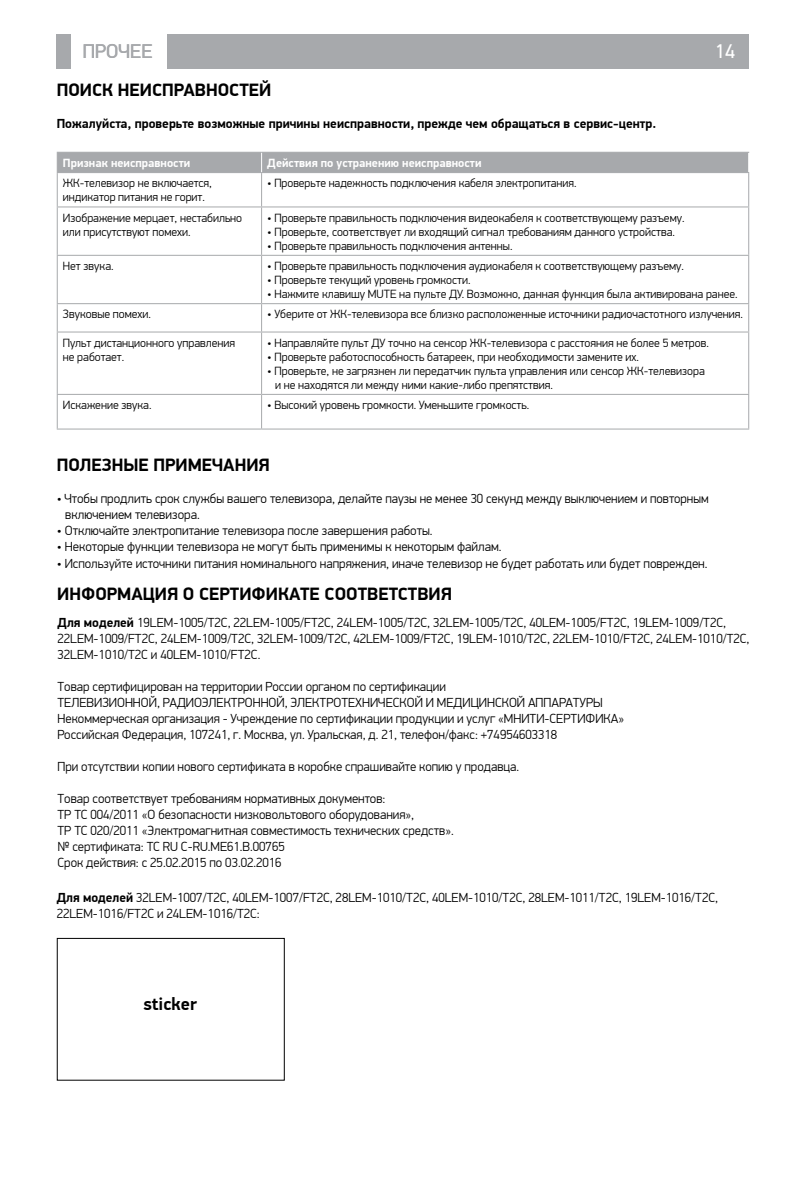
<style>
.page{position:relative;width:806px;height:1191px;background:#fff}
.page>*{position:absolute;margin:0;border:0;box-sizing:border-box;transform-origin:0 0}
.t1{font:20px "PF Din Display Pro";color:#a7a9ac}
.t2{font:20px "PF Din Display Pro";color:#fff}
.t3{font:700 18px "PF Din Display Pro";color:#000}
.t4{font:300 13.2px/16px "PF Din Display Pro";color:#000}
.t5{font:700 13.2px "PF Din Display Pro";color:#000}
.t6{font:300 12px/14px "PF Din Display Pro";color:#000}
.t7{font:700 12px "PF Din Display Pro";color:#fff}
.s1{font-weight:700}
</style>
<div class="page">
<div style="left:57px;top:34px;width:14px;height:34px;background:#a7a9ac"></div>
<div style="left:167px;top:34px;width:581px;height:34px;background:#a7a9ac"></div>
<div style="left:57px;top:152px;width:691px;height:20px;background:#a7a9ac"></div>
<hr style="left:261px;top:152px;width:487px;height:1px;background:#a7a9ac">
<hr style="left:57px;top:173px;width:1px;height:33px;background:#a7a9ac">
<hr style="left:57px;top:172px;width:204px;height:1px;background:#a7a9ac">
<hr style="left:261px;top:173px;width:1px;height:33px;background:#a7a9ac">
<hr style="left:747px;top:173px;width:1px;height:33px;background:#a7a9ac">
<hr style="left:261px;top:172px;width:487px;height:1px;background:#a7a9ac">
<hr style="left:57px;top:207px;width:1px;height:48px;background:#a7a9ac">
<hr style="left:57px;top:206px;width:204px;height:1px;background:#a7a9ac">
<hr style="left:261px;top:207px;width:1px;height:48px;background:#a7a9ac">
<hr style="left:747px;top:207px;width:1px;height:48px;background:#a7a9ac">
<hr style="left:261px;top:206px;width:487px;height:1px;background:#a7a9ac">
<hr style="left:57px;top:256px;width:1px;height:47px;background:#a7a9ac">
<hr style="left:57px;top:255px;width:204px;height:1px;background:#a7a9ac">
<hr style="left:261px;top:256px;width:1px;height:47px;background:#a7a9ac">
<hr style="left:747px;top:256px;width:1px;height:47px;background:#a7a9ac">
<hr style="left:261px;top:255px;width:487px;height:1px;background:#a7a9ac">
<svg style="left:57px;top:304px;width:1px;height:27px"></svg>
<hr style="left:57px;top:303px;width:204px;height:1px;background:#a7a9ac">
<svg style="left:261px;top:304px;width:1px;height:27px"></svg>
<hr style="left:261px;top:303px;width:487px;height:1px;background:#a7a9ac">
<hr style="left:57px;top:332px;width:1px;height:62px;background:#a7a9ac">
<hr style="left:57px;top:331px;width:204px;height:1px;background:#a7a9ac">
<hr style="left:261px;top:332px;width:1px;height:62px;background:#a7a9ac">
<hr style="left:747px;top:332px;width:1px;height:62px;background:#a7a9ac">
<hr style="left:261px;top:331px;width:487px;height:1px;background:#a7a9ac">
<hr style="left:57px;top:395px;width:1px;height:33px;background:#a7a9ac">
<hr style="left:57px;top:394px;width:204px;height:1px;background:#a7a9ac">
<hr style="left:57px;top:428px;width:204px;height:1px;background:#a7a9ac">
<hr style="left:261px;top:395px;width:1px;height:33px;background:#a7a9ac">
<hr style="left:747px;top:395px;width:1px;height:33px;background:#a7a9ac">
<hr style="left:261px;top:394px;width:487px;height:1px;background:#a7a9ac">
<hr style="left:261px;top:428px;width:487px;height:1px;background:#a7a9ac">
<div style="left:57px;top:938px;width:227px;height:142px;border:1px solid #000"></div>
<h1 class="t1" style="left:83px;top:39px;width:71px">ПРОЧЕЕ</h1>
<h1 class="t2" style="left:714px;top:39px;width:21px">14</h1>
<h2 class="t3" style="left:57px;top:79px;width:24px">Поиск</h2>
<h2 class="t3" style="left:118px;top:79px;width:12px">неиспра</h2>
<h2 class="t3" style="left:195px;top:79px;width:23px">вносте</h2>
<h2 class="t3" style="left:259px;top:79px;width:14px">й</h2>
<p class="t5" style="left:57px;top:115px;width:600px">Пожалуйста, проверьте возможные причины неисправности, прежде чем обращаться в сервис-центр.</p>
<p class="t7" style="left:63px;top:156px;width:129px">Признак неисправности</p>
<p class="t7" style="left:267px;top:156px;width:215px">Действия по устранению неисправности</p>
<p class="t6" style="left:63px;top:176px;width:150px">ЖК-телевизор не включается, индикатор питания не горит.</p>
<p class="t6" style="left:267px;top:176px;width:310px">• Проверьте надежность подключения кабеля электропитания.</p>
<p class="t6" style="left:63px;top:211px;width:181px">Изображение мерцает, нестабильно или присутствуют помехи.</p>
<p class="t6" style="left:267px;top:211px;width:418px">• Проверьте правильность подключения видеокабеля к соответствующему разъему.</p>
<p class="t6" style="left:267px;top:225px;width:409px">• Проверьте, соответствует ли входящий сигнал требованиям данного устройства.</p>
<p class="t6" style="left:267px;top:239px;width:246px">• Проверьте правильность подключения антенны.</p>
<p class="t6" style="left:63px;top:259px;width:52px">Нет звука.</p>
<p class="t6" style="left:267px;top:259px;width:418px">• Проверьте правильность подключения аудиокабеля к соответствующему разъему.</p>
<p class="t6" style="left:267px;top:273px;width:205px">• Проверьте текущий уровень громкости.</p>
<p class="t6" style="left:267px;top:287px;width:471px">• Нажмите клавишу MUTE на пульте ДУ. Возможно, данная функция была активирована ранее.</p>
<p class="t6" style="left:63px;top:307px;width:89px">Звуковые помехи.</p>
<p class="t6" style="left:267px;top:307px;width:477px">• Уберите от ЖК-телевизора все близко расположенные источники радиочастотного излучения.</p>
<p class="t6" style="left:63px;top:336px;width:174px">Пульт дистанционного управления не работает.</p>
<p class="t6" style="left:267px;top:336px;width:443px">• Направляйте пульт ДУ точно на сенсор ЖК-телевизора с расстояния не более 5 метров.</p>
<p class="t6" style="left:267px;top:350px;width:373px">• Проверьте работоспособность батареек, при необходимости замените их.</p>
<p class="t6" style="left:275px;top:364px;width:431px;text-indent:-8px">• Проверьте, не загрязнен ли передатчик пульта управления или сенсор ЖК-телевизора и не находятся ли между ними какие-либо препятствия.</p>
<p class="t6" style="left:63px;top:398px;width:90px">Искажение звука.</p>
<p class="t6" style="left:267px;top:398px;width:263px">• Высокий уровень громкости. Уменьшите громкость.</p>
<h2 class="t3" style="left:57px;top:454px;width:47px">Полезные</h2>
<h2 class="t3" style="left:153px;top:454px;width:13px">примечания</h2>
<p class="t4" style="left:65px;top:491px;width:644px;text-indent:-9px">• Чтобы продлить срок службы вашего телевизора, делайте паузы не менее 30 секунд между выключением и повторным включением телевизора.</p>
<p class="t4" style="left:57px;top:523px;width:377px">• Отключайте электропитание телевизора после завершения работы.</p>
<p class="t4" style="left:57px;top:539px;width:446px">• Некоторые функции телевизора не могут быть применимы к некоторым файлам.</p>
<p class="t4" style="left:57px;top:555px;width:652px">• Используйте источники питания номинального напряжения, иначе телевизор не будет работать или будет поврежден.</p>
<h2 class="t3" style="left:57px;top:582px;width:396px">ИНФОРМАЦИЯ О СЕРТИФИКАТЕ СООТВЕТСТВИЯ</h2>
<p class="t4" style="left:57px;top:614px;width:693px"><span class="s1">Для моделей</span> 19LEM-1005/T2C, 22LEM-1005/FT2C, 24LEM-1005/T2C, 32LEM-1005/T2C, 40LEM-1005/FT2C, 19LEM-1009/T2C,<br>22LEM-1009/FT2C, 24LEM-1009/T2C, 32LEM-1009/T2C, 42LEM-1009/FT2C, 19LEM-1010/T2C, 22LEM-1010/FT2C, 24LEM-1010/T2C,<br>32LEM-1010/T2C и 40LEM-1010/FT2C.</p>
<p class="t4" style="left:57px;top:678px;width:567px">Товар сертифицирован на территории России органом по сертификации<br>ТЕЛЕВИЗИОННОЙ, РАДИОЭЛЕКТРОННОЙ, ЭЛЕКТРОТЕХНИЧЕСКОЙ И МЕДИЦИНСКОЙ АППАРАТУРЫ Некоммерческая организация - Учреждение по сертификации продукции и услуг «МНИТИ-СЕРТИФИКА» Российская Федерация, 107241, г. Москва, ул. Уральская, д. 21, телефон/факс: +74954603318</p>
<p class="t4" style="left:57px;top:758px;width:463px">При отсутствии копии нового сертификата в коробке спрашивайте копию у продавца.</p>
<p class="t4" style="left:57px;top:790px;width:397px">Товар соответствует требованиям нормативных документов:<br>ТР ТС 004/2011 «О безопасности низковольтового оборудования»,<br>ТР ТС 020/2011 «Электромагнитная совместимость технических средств». № сертификата: ТС RU С-RU.ME61.B.00765<br>Срок действия: c 25.02.2015 по 03.02.2016</p>
<p class="t4" style="left:57px;top:890px;width:662px"><span class="s1">Для моделей</span> 32LEM-1007/T2C, 40LEM-1007/FT2C, 28LEM-1010/T2C, 40LEM-1010/T2C, 28LEM-1011/T2C, 19LEM-1016/T2C,<br>22LEM-1016/FT2C и 24LEM-1016/T2C:</p>
<h2 class="t3" style="left:143px;top:992px;width:55px">sticker</h2>
</div>
